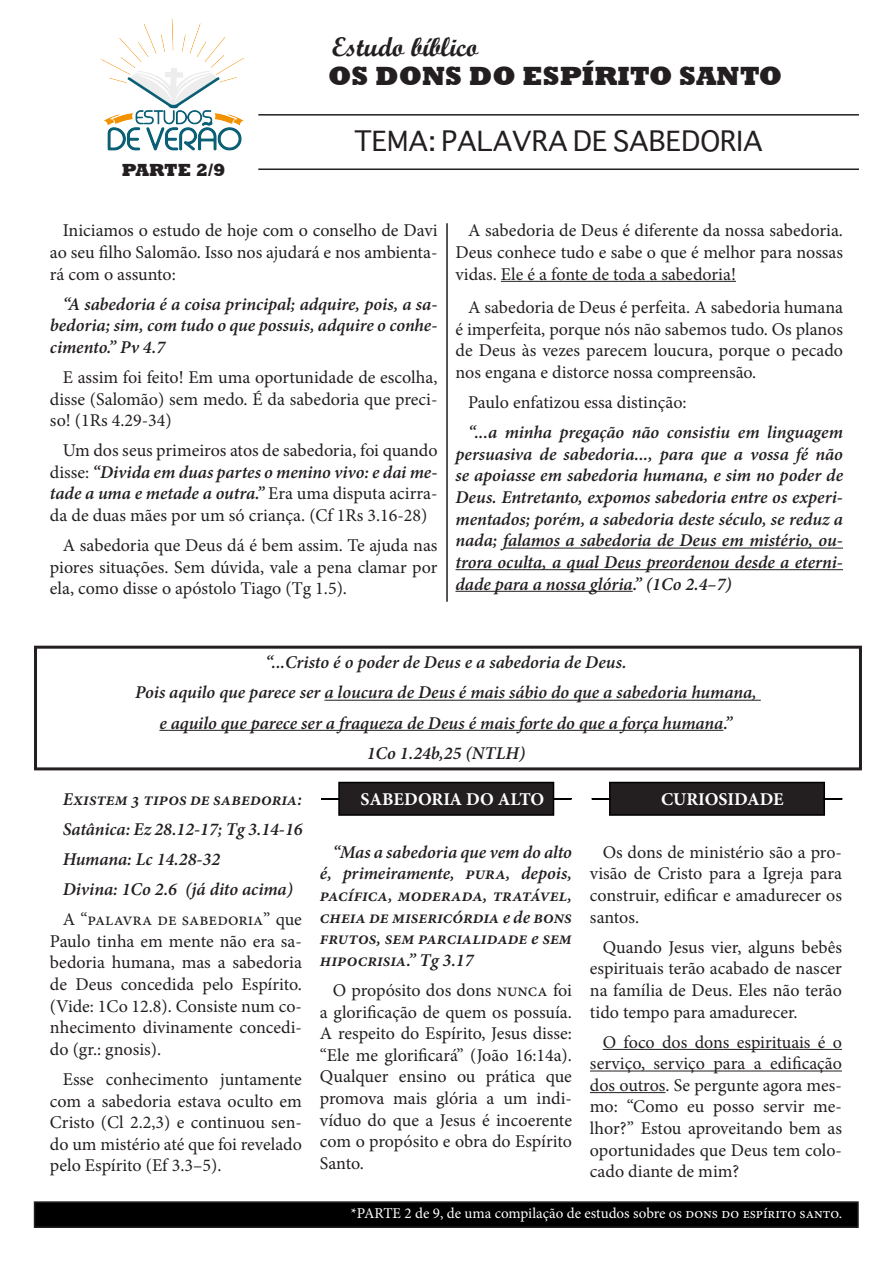
<style>
.page{position:relative;width:893px;height:1263px;background:#fff}
.page>*{position:absolute;margin:0;border:0;box-sizing:border-box;transform-origin:0 0}
.t1{font:27px "Sathu";color:#231f20}
.t2{font:800 27px "Rockwell";color:#231f20}
.t3{font:27px "Script MT Bold";color:#231f20}
.t4{font:18px/21.6px "Minion Pro";color:#231f20;text-align:justify}
.t5{font:italic 600 18px/21.6px "Minion Pro";color:#231f20;text-align:justify}
.t6{font:700 18px "Minion Pro";color:#fff}
.t7{font:800 18px "Rockwell";letter-spacing:-.015em;color:#231f20}
.t8{font:15px "Minion Pro";color:#fff}
.s1{font-weight:600;font-style:italic}
</style>
<div class="page">
<svg style="left:321px;top:781px;width:251px;height:35px;background:#413e3f"></svg>
<svg style="left:591px;top:781px;width:252px;height:35px;background:#423f40"></svg>
<div style="left:35px;top:1202px;width:823px;height:25px;background:#000"></div>
<div style="left:34px;top:1201px;width:825px;height:27px;border:2px solid #231f20"></div>
<hr style="left:501px;top:281px;width:235px;height:1px;background:#231f20">
<hr style="left:503px;top:548px;width:340px;height:1px;background:#231f20">
<hr style="left:455px;top:569px;width:388px;height:1px;background:#231f20">
<hr style="left:455px;top:591px;width:178px;height:1px;background:#231f20">
<hr style="left:603px;top:1049px;width:239px;height:1px;background:#231f20">
<hr style="left:590px;top:1070px;width:252px;height:1px;background:#231f20">
<hr style="left:590px;top:1092px;width:75px;height:1px;background:#231f20">
<hr style="left:324px;top:700px;width:437px;height:1px;background:#231f20">
<hr style="left:159px;top:730px;width:564px;height:1px;background:#231f20">
<div style="left:34px;top:646px;width:828px;height:124px;border:3px solid #231f20"></div>
<img style="left:101px;top:19px;width:143px;height:132px">
<hr style="left:446px;top:223px;width:2px;height:379px;background:#231f20">
<hr style="left:258px;top:114px;width:601px;height:2px;background:#231f20">
<hr style="left:258px;top:168px;width:601px;height:2px;background:#231f20">
<p class="t3" style="left:332px;top:30px;width:148px">Estudo bíblico</p>
<p class="t2" style="left:328px;top:60px;width:456px">OS DONS DO ESPÍRITO SANTO</p>
<p class="t7" style="left:122px;top:160px;width:105px">PARTE 2/9</p>
<p class="t1" style="left:354px;top:119px;width:410px">TEMA: PALAVRA DE SABEDORIA</p>
<p class="t4" style="left:50px;top:220px;width:389px;text-indent:13px">Iniciamos o estudo de hoje com o conselho de Davi ao seu filho Salomão. Isso nos ajudará e nos ambienta&shy;rá com o assunto:</p>
<p class="t5" style="left:50px;top:293px;width:389px;text-indent:13px">“A sabedoria é a coisa principal; adquire, pois, a sa&shy;bedoria; sim, com tudo o que possuis, adquire o conhe&shy;cimento.” Pv 4.7</p>
<p class="t4" style="left:50px;top:366px;width:389px;text-indent:13px">E assim foi feito! Em uma oportunidade de escolha, disse (Salomão) sem medo. É da sabedoria que preci&shy;so! (1Rs 4.29-34)</p>
<p class="t4" style="left:50px;top:440px;width:389px;text-indent:13px">Um dos seus primeiros atos de sabedoria, foi quando disse: <span class="s1">“Divida em duas partes o menino vivo: e dai me&shy;tade a uma e metade a outra.”</span> Era uma disputa acirra&shy;da de duas mães por um só criança. (Cf 1Rs 3.16-28)</p>
<p class="t4" style="left:50px;top:535px;width:389px;text-indent:13px">A sabedoria que Deus dá é bem assim. Te ajuda nas piores situações. Sem dúvida, vale a pena clamar por ela, como disse o apóstolo Tiago (Tg 1.5).</p>
<p class="t4" style="left:455px;top:220px;width:389px;text-indent:13px">A sabedoria de Deus é diferente da nossa sabedoria.<br>Deus conhece tudo e sabe o que é melhor para nossas vidas. Ele é a fonte de toda a sabedoria!</p>
<p class="t4" style="left:455px;top:297px;width:389px;text-indent:13px">A sabedoria de Deus é perfeita. A sabedoria humana é imperfeita, porque nós não sabemos tudo. Os planos de Deus às vezes parecem loucura, porque o pecado nos engana e distorce nossa compreensão.</p>
<p class="t4" style="left:468px;top:392px;width:220px">Paulo enfatizou essa distinção:</p>
<p class="t5" style="left:455px;top:421px;width:389px;text-indent:13px">“...a minha pregação não consistiu em linguagem persuasiva de sabedoria..., para que a vossa fé não se apoiasse em sabedoria humana, e sim no poder de Deus. Entretanto, expomos sabedoria entre os experi&shy;mentados; porém, a sabedoria deste século, se reduz a nada; falamos a sabedoria de Deus em mistério, ou&shy;trora oculta, a qual Deus preordenou desde a eterni&shy;dade para a nossa glória.” (1Co 2.4–7)</p>
<p class="t5" style="left:265px;top:651px;width:363px">“...Cristo é o poder de Deus e a sabedoria de Deus.</p>
<p class="t5" style="left:135px;top:682px;width:623px">Pois aquilo que parece ser a loucura de Deus é mais sábio do que a sabedoria humana,</p>
<p class="t5" style="left:159px;top:712px;width:575px">e aquilo que parece ser a fraqueza de Deus é mais forte do que a força humana.”</p>
<p class="t5" style="left:367px;top:742px;width:160px">1Co 1.24b,25 (NTLH)</p>
<p class="t5" style="left:63px;top:788px;width:241px">Existem 3 tipos de sabedoria:</p>
<p class="t5" style="left:63px;top:818px;width:241px">Satânica: Ez 28.12-17; Tg 3.14-16</p>
<p class="t5" style="left:63px;top:848px;width:159px">Humana: Lc 14.28-32</p>
<p class="t5" style="left:63px;top:878px;width:232px">Divina: 1Co 2.6 (já dito acima)</p>
<p class="t4" style="left:50px;top:909px;width:253px;text-indent:13px">A “palavra de sabedoria” que Paulo tinha em mente não era sa&shy;bedoria humana, mas a sabedoria de Deus concedida pelo Espírito. (Vide: 1Co 12.8). Consiste num co&shy;nhecimento divinamente concedi&shy;do (gr.: gnosis).</p>
<p class="t4" style="left:50px;top:1068px;width:253px;text-indent:13px">Esse conhecimento juntamente com a sabedoria estava oculto em Cristo (Cl 2.2,3) e continuou sen&shy;do um mistério até que foi revelado pelo Espírito (Ef 3.3–5).</p>
<p class="t6" style="left:360px;top:786px;width:185px">SABEDORIA DO ALTO</p>
<p class="t5" style="left:320px;top:841px;width:254px;text-indent:13px">“Mas a sabedoria que vem do alto é, primeiramente, pura, depois, pacífica, moderada, tratável, cheia de misericórdia e de bons frutos, sem parcialidade e sem hipocrisia.” Tg 3.17</p>
<p class="t4" style="left:320px;top:979px;width:254px;text-indent:13px">O propósito dos dons nunca foi a glorificação de quem os possuía.<br>A respeito do Espírito, Jesus disse: “Ele me glorificará” (João 16:14a).<br>Qualquer ensino ou prática que promova mais glória a um indi&shy;víduo do que a Jesus é incoerente com o propósito e obra do Espírito Santo.</p>
<p class="t6" style="left:661px;top:786px;width:124px">CURIOSIDADE</p>
<p class="t4" style="left:590px;top:841px;width:253px;text-indent:13px">Os dons de ministério são a pro&shy;visão de Cristo para a Igreja para construir, edificar e amadurecer os santos.</p>
<p class="t4" style="left:590px;top:936px;width:253px;text-indent:13px">Quando Jesus vier, alguns bebês espirituais terão acabado de nascer na família de Deus. Eles não terão tido tempo para amadurecer.</p>
<p class="t4" style="left:590px;top:1031px;width:253px;text-indent:13px">O foco dos dons espirituais é o serviço, serviço para a edificação dos outros. Se pergunte agora mes&shy;mo: “Como eu posso servir me&shy;lhor?” Estou aproveitando bem as oportunidades que Deus tem colo&shy;cado diante de mim?</p>
<p class="t8" style="left:351px;top:1203px;width:493px">*PARTE 2 de 9, de uma compilação de estudos sobre os dons do espírito santo.</p>
</div>
